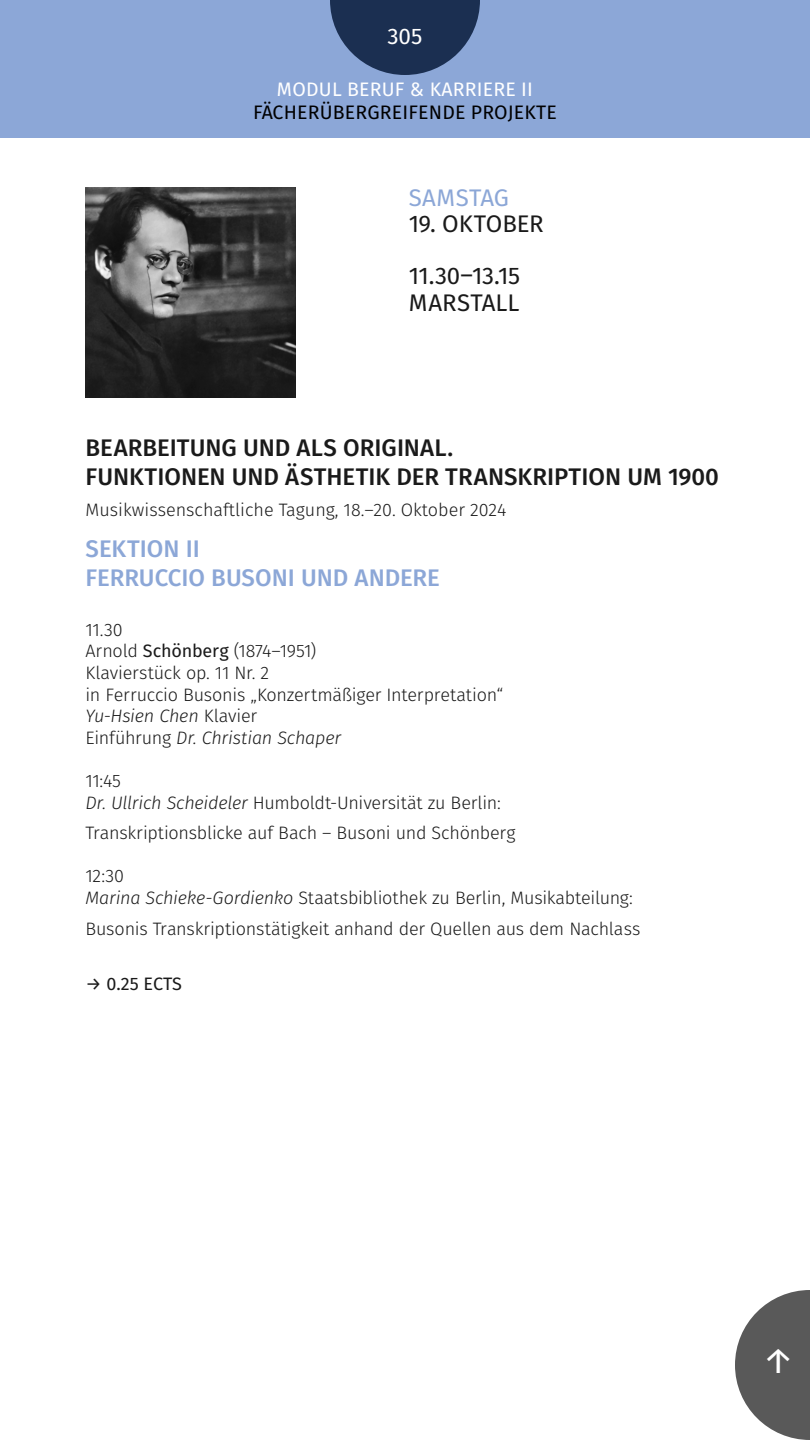
<style>
.page{position:relative;width:810px;height:1440px;background:#fff}
.page>*{position:absolute;margin:0;border:0;box-sizing:border-box;transform-origin:0 0}
.t1{font:36px "Fira Sans";color:#fff}
.t2{font:500 24px/28.8px "Fira Sans";color:#1a1a1a}
.t3{font:500 24px/28.8px "Fira Sans";color:#8ca7d7}
.t4{font:24px/52.5px "Fira Sans";letter-spacing:-.005em;color:#1a1a1a}
.t5{font:24px "Fira Sans";letter-spacing:.01em;color:#8ca7d7}
.t6{font:22.5px "Fira Sans";color:#fff}
.t7{font:19.5px "Fira Sans";letter-spacing:.01em;color:#000}
.t8{font:19.5px "Fira Sans";letter-spacing:.01em;color:#fff}
.t9{font:300 18px/21.6px "Fira Sans";letter-spacing:-.015em;color:#1a1a1a}
.t10{font:18px "Fira Sans";color:#1a1a1a}
.s1{font-weight:400}
.s2{font-style:italic}
</style>
<div class="page">
<div style="left:0;top:0;width:810px;height:138px;background:#8ca7d7"></div>
<img style="left:86px;top:188px;width:210px;height:210px">
<svg style="left:330px;top:0;width:150px;height:75px"></svg>
<svg style="left:735px;top:1290px;width:75px;height:150px"></svg>
<p class="t6" style="left:388px;top:20px;width:36px">305</p>
<p class="t8" style="left:277px;top:75px;width:258px">MODUL BERUF &amp; KARRIERE II</p>
<p class="t7" style="left:253px;top:99px;width:305px">FÄCHERÜBERGREIFENDE PROJEKTE</p>
<h2 class="t5" style="left:409px;top:180px;width:102px">SAMSTAG</h2>
<h2 class="t4" style="left:409px;top:197px;width:137px">19. OKTOBER<br>11.30–13.15</h2>
<h2 class="t4" style="left:409px;top:276px;width:112px">MARSTALL</h2>
<h2 class="t2" style="left:86px;top:433px;width:635px">BEARBEITUNG UND ALS ORIGINAL.<br>FUNKTIONEN UND ÄSTHETIK DER TRANSKRIPTION UM 1900</h2>
<p class="t9" style="left:86px;top:499px;width:423px">Musikwissenschaftliche Tagung, 18.–20. Oktober 2024</p>
<h2 class="t3" style="left:86px;top:534px;width:356px">SEKTION II<br>FERRUCCIO BUSONI UND ANDERE</h2>
<p class="t9" style="left:86px;top:619px;width:419px">11.30<br>Arnold <span class="s1">Schönberg</span> (1874–1951)<br>Klavierstück op. 11 Nr. 2<br>in Ferruccio Busonis „Konzertmäßiger Interpretation“<br><span class="s2">Yu-Hsien Chen</span> Klavier<br>Einführung <span class="s2">Dr. Christian Schaper</span></p>
<p class="t9" style="left:86px;top:770px;width:417px">11:45<br><span class="s2">Dr. Ullrich Scheideler</span> Humboldt-Universität zu Berlin:</p>
<p class="t9" style="left:86px;top:822px;width:432px">Transkriptionsblicke auf Bach – Busoni und Schönberg</p>
<p class="t9" style="left:86px;top:865px;width:549px">12:30<br><span class="s2">Marina Schieke-Gordienko</span> Staatsbibliothek zu Berlin, Musikabteilung:</p>
<p class="t9" style="left:86px;top:918px;width:557px">Busonis Transkriptionstätigkeit anhand der Quellen aus dem Nachlass</p>
<p class="t10" style="left:86px;top:971px;width:98px">→ 0.25 ECTS</p>
<h1 class="t1" style="left:762px;top:1335px;width:34px">↑</h1>
</div>
